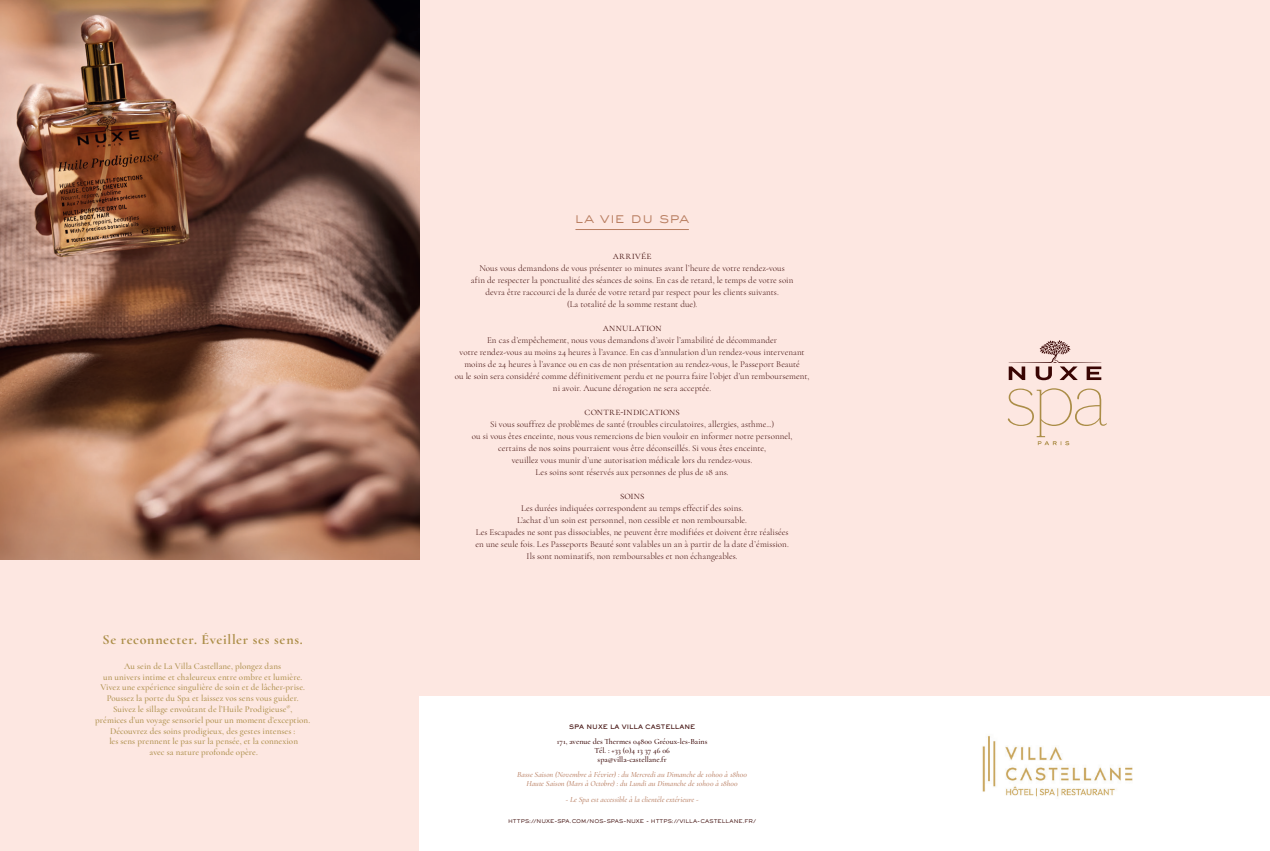
<style>
.page{position:relative;width:1270px;height:851px;background:#fff}
.page>*{position:absolute;margin:0;border:0;box-sizing:border-box;transform-origin:0 0}
.CS_timing_FR{font:300 15px "Sackers Gothic Std";letter-spacing:-.015em;color:#b97f62}
.CS_Titre_intro_FR{font:700 14px "Cormorant";letter-spacing:.05em;color:#ab8d47}
.CS_descriptif_soin_F{font:300 11px "Cormorant";letter-spacing:.015em;color:#390503}
.CS_descriptif_soin_F-2{font:300 11px "Cormorant";letter-spacing:.035em;color:#390503}
.CS_descriptif_soin_F-3{font:300 9px/12px "Cormorant";letter-spacing:.005em;color:#390503;text-align:center}
.CS_intro_FR{font:500 9px/10.8px "Cormorant";letter-spacing:.005em;color:#ab8d47;text-align:center}
.CS_compo_escapade_GB{font:italic 500 8px "Cormorant";color:#b97f62}
.t1{font:500 8px/9px "Cormorant";color:#390503;text-align:center}
.t2{font:800 6px "Sackers Gothic Std";color:#390503}
.t3{font:500 5px "Sackers Gothic Std";color:#390503}
</style>
<div class="page">
<div style="left:0;top:0;width:1270px;height:850px;background:#fde7e1"></div>
<div style="left:420px;top:696px;width:850px;height:154px;background:#fff"></div>
<svg style="left:1009px;top:340px;width:92px;height:40px"></svg>
<svg style="left:1008px;top:388px;width:99px;height:57px"></svg>
<img style="left:0;top:0;width:420px;height:559px">
<img style="left:982px;top:735px;width:151px;height:62px">
<hr style="left:575px;top:229px;width:114px;height:1px;background:#b97f62">
<p class="CS_Titre_intro_FR" style="left:102px;top:630px;width:202px">Se reconnecter. Éveiller ses sens.</p>
<p class="CS_intro_FR" style="left:95px;top:660px;width:216px">Au sein de La Villa Castellane, plongez dans<br>un univers intime et chaleureux entre ombre et lumière.<br>Vivez une expérience singulière de soin et de lâcher-prise.<br>Poussez la porte du Spa et laissez vos sens vous guider.<br>Suivez le sillage envoûtant de l’Huile Prodigieuse<sup>®</sup>,<br>prémices d’un voyage sensoriel pour un moment d’exception.<br>Découvrez des soins prodigieux, des gestes intenses :<br>les sens prennent le pas sur la pensée, et la connexion<br>avec sa nature profonde opère.</p>
<p class="CS_timing_FR" style="left:575px;top:207px;width:116px">la vie du spa</p>
<p class="CS_descriptif_soin_F-2" style="left:613px;top:248px;width:40px">arrivée</p>
<p class="CS_descriptif_soin_F-3" style="left:471px;top:262px;width:324px">Nous vous demandons de vous présenter 10 minutes avant l’heure de votre rendez-vous<br>afin de respecter la ponctualité des séances de soins. En cas de retard, le temps de votre soin devra être raccourci de la durée de votre retard par respect pour les clients suivants.<br>(La totalité de la somme restant due).</p>
<p class="CS_descriptif_soin_F" style="left:603px;top:320px;width:60px">annulation</p>
<p class="CS_descriptif_soin_F-3" style="left:455px;top:334px;width:356px">En cas d’empêchement, nous vous demandons d’avoir l’amabilité de décommander<br>votre rendez-vous au moins 24 heures à l’avance. En cas d’annulation d’un rendez-vous intervenant moins de 24 heures à l’avance ou en cas de non présentation au rendez-vous, le Passeport Beauté<br>ou le soin sera considéré comme définitivement perdu et ne pourra faire l’objet d’un remboursement, ni avoir. Aucune dérogation ne sera acceptée.</p>
<p class="CS_descriptif_soin_F" style="left:585px;top:404px;width:97px">contre-indications</p>
<p class="CS_descriptif_soin_F-3" style="left:472px;top:418px;width:322px">Si vous souffrez de problèmes de santé (troubles circulatoires, allergies, asthme...)<br>ou si vous êtes enceinte, nous vous remercions de bien vouloir en informer notre personnel, certains de nos soins pourraient vous être déconseillés. Si vous êtes enceinte,<br>veuillez vous munir d’une autorisation médicale lors du rendez-vous.<br>Les soins sont réservés aux personnes de plus de 18 ans.</p>
<p class="CS_descriptif_soin_F" style="left:620px;top:488px;width:26px">soins</p>
<p class="CS_descriptif_soin_F-3" style="left:475px;top:502px;width:315px">Les durées indiquées correspondent au temps effectif des soins.<br>L’achat d’un soin est personnel, non cessible et non remboursable.<br>Les Escapades ne sont pas dissociables, ne peuvent être modifiées et doivent être réalisées en une seule fois. Les Passeports Beauté sont valables un an à partir de la date d’émission.<br>Ils sont nominatifs, non remboursables et non échangeables.</p>
<p class="t2" style="left:569px;top:722px;width:128px">SPA NUXE LA VILLA CASTELLANE</p>
<p class="t1" style="left:557px;top:736px;width:152px">171, avenue des Thermes 04800 Gréoux-les-Bains<br>Tél. : +33 (0)4 13 37 46 06</p>
<p class="t1" style="left:598px;top:754px;width:71px">spa@villa-castellane.fr</p>
<p class="CS_compo_escapade_GB" style="left:517px;top:769px;width:231px">Basse Saison (Novembre à Février) : du Mercredi au Dimanche de 10h00 à 18h00</p>
<p class="CS_compo_escapade_GB" style="left:526px;top:778px;width:213px">Haute Saison (Mars à Octobre) : du Lundi au Dimanche de 10h00 à 18h00</p>
<p class="CS_compo_escapade_GB" style="left:566px;top:794px;width:134px">- Le Spa est accessible à la clientèle extérieure -</p>
<p class="t3" style="left:508px;top:817px;width:249px">HTTPS://NUXE-SPA.COM/NOS-SPAS-NUXE - HTTPS://VILLA-CASTELLANE.FR/</p>
</div>
